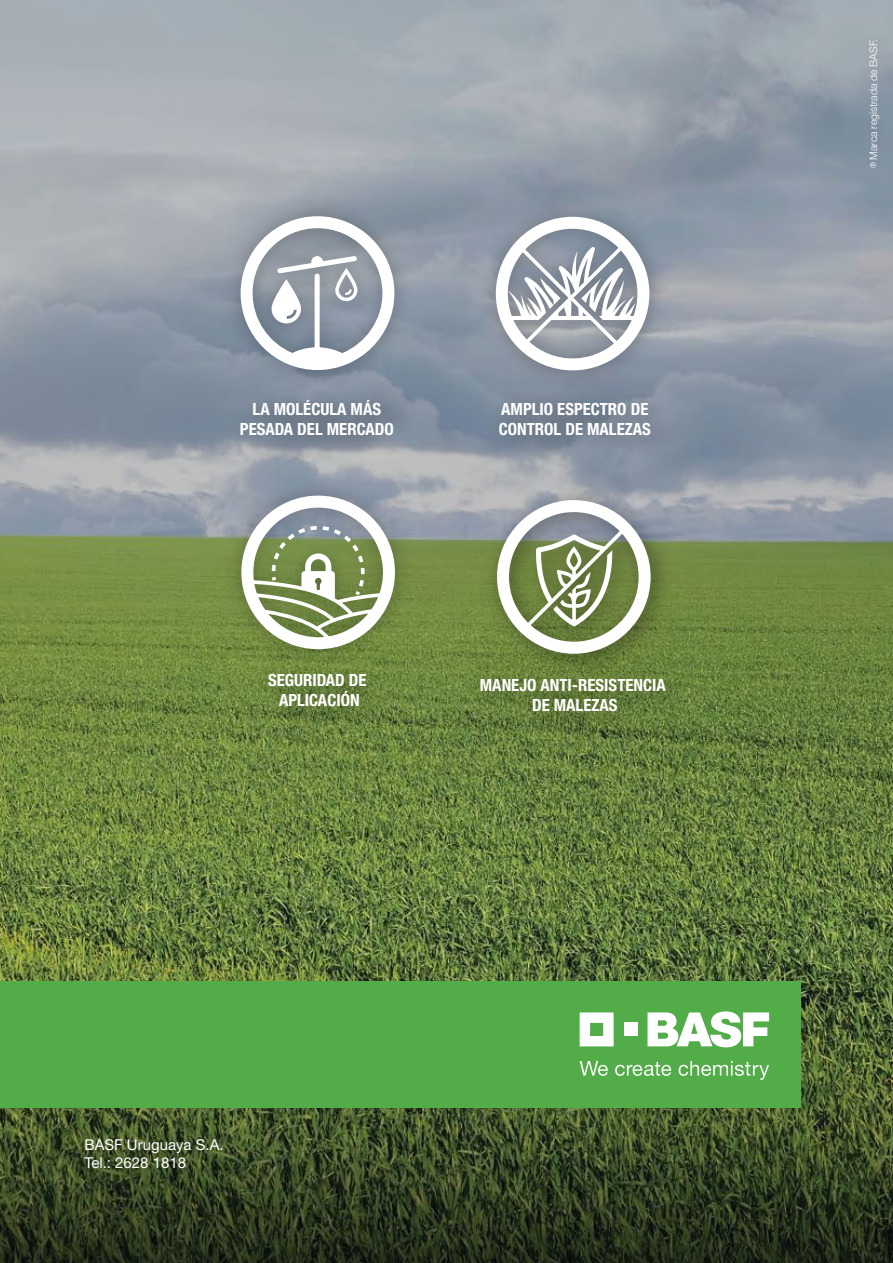
<style>
.page{position:relative;width:893px;height:1263px;background:#fff}
.page>*{position:absolute;margin:0;border:0;box-sizing:border-box;transform-origin:0 0}
.t1{font:700 condensed 16.8px/20.1px "Helvetica Neue LT Pro";color:#fff;text-align:center}
.t2{font:15px/18px "Helvetica Neue LT Std";color:#fff}
.t3{font:300 10.5px "Helvetica Neue LT Pro";color:#fff}
.s1{font-size:7.5px}
</style>
<div class="page">
<img style="left:0;top:0;width:893px;height:1263px">
<img style="left:180px;top:651px;width:283px;height:99px">
<img style="left:216px;top:470px;width:205px;height:205px">
<svg style="left:241px;top:514px;width:154px;height:135px"></svg>
<img style="left:219px;top:378px;width:212px;height:136px">
<img style="left:427px;top:655px;width:302px;height:130px">
<img style="left:476px;top:522px;width:205px;height:162px">
<svg style="left:497px;top:522px;width:154px;height:132px"></svg>
<img style="left:465px;top:379px;width:228px;height:143px">
<img style="left:470px;top:191px;width:205px;height:205px">
<svg style="left:496px;top:217px;width:153px;height:153px"></svg>
<img style="left:215px;top:191px;width:205px;height:205px">
<svg style="left:241px;top:216px;width:153px;height:154px"></svg>
<div style="left:0;top:981px;width:801px;height:126px;background:#52ac48"></div>
<svg style="left:580px;top:1012px;width:34px;height:34px"></svg>
<div style="left:624px;top:1023px;width:13px;height:13px;background:#fff"></div>
<svg style="left:647px;top:1011px;width:122px;height:36px"></svg>
<svg style="left:580px;top:1061px;width:28px;height:15px"></svg>
<svg style="left:615px;top:1062px;width:56px;height:14px"></svg>
<svg style="left:679px;top:1061px;width:90px;height:19px"></svg>
<p class="t1" style="left:240px;top:399px;width:155px">LA MOLÉCULA MÁS<br>PESADA DEL MERCADO</p>
<p class="t1" style="left:499px;top:398px;width:154px;text-align:left">AMPLIO ESPECTRO DE<br>CONTROL DE MALEZAS</p>
<p class="t1" style="left:268px;top:670px;width:100px">SEGURIDAD DE<br>APLICACIÓN</p>
<p class="t1" style="left:480px;top:675px;width:187px">MANEJO ANTI-RESISTENCIA<br>DE MALEZAS</p>
<p class="t2" style="left:84px;top:1135px;width:141px">BASF Uruguaya S.A.<br>Tel.: 2628 1818</p>
<p class="t3" style="left:867px;top:168px;width:131px;rotate:-90deg"><span class="s1">®</span> Marca registrada de BASF.</p>
</div>
